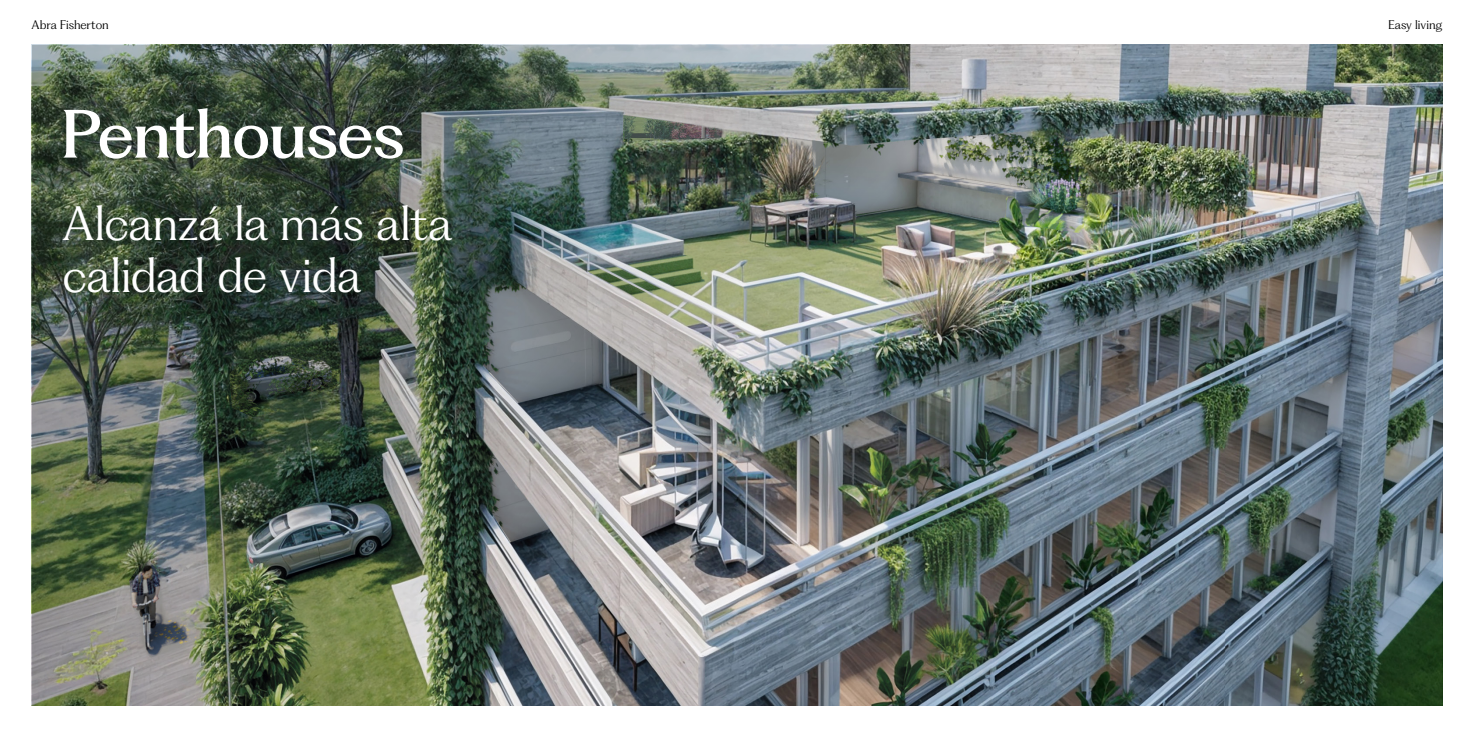
<style>
.page{position:relative;width:1474px;height:737px;background:#fff}
.page>*{position:absolute;margin:0;border:0;box-sizing:border-box;transform-origin:0 0}
.t1{font:500 63px "PP Fragment Glare";letter-spacing:-.025em;color:#fff}
.t2{font:44.62px/52.5px "PP Fragment Variable";letter-spacing:-.01em;color:#fff}
.t3{font:11.38px "PP Fragment Variable";letter-spacing:-.005em;color:#000}
</style>
<div class="page">
<img style="left:32px;top:45px;width:1410px;height:660px">
<p class="t3" style="left:32px;top:18px;width:79px">Abra Fisherton</p>
<p class="t3" style="left:1388px;top:18px;width:56px">Easy living</p>
<h1 class="t1" style="left:60px;top:94px;width:346px">Penthouses</h1>
<p class="t2" style="left:63px;top:201px;width:391px">Alcanzá la más alta calidad de vida</p>
</div>
